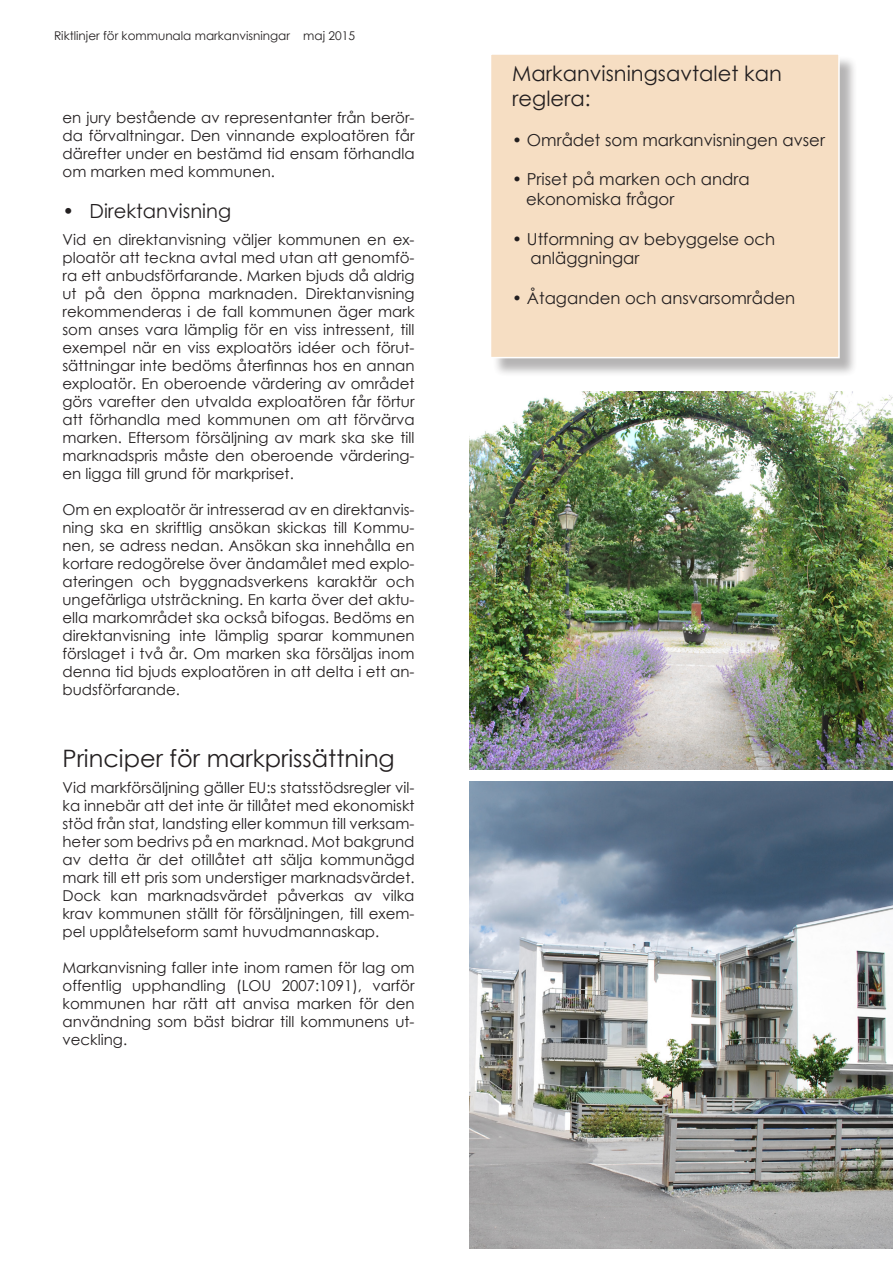
<style>
.page{position:relative;width:893px;height:1263px;background:#fff}
.page>*{position:absolute;margin:0;border:0;box-sizing:border-box;transform-origin:0 0}
.t1{font:24px "Century Gothic";color:#231f20}
.t2{font:21px "Century Gothic";color:#231f20}
.t3{font:19.5px "Century Gothic";color:#231f20}
.t4{font:16.5px "Century Gothic";color:#231f20}
.t5{font:15px/18px "Century Gothic";color:#231f20;text-align:justify}
.t6{font:12px "Century Gothic";color:#231f20}
</style>
<div class="page">
<div style="left:492px;top:56px;width:366px;height:321px;background:#231f20;opacity:.75"></div>
<div style="left:490px;top:53px;width:350px;height:305px;background:#f6dec3;border:2px solid #fff"></div>
<img style="left:469px;top:781px;width:424px;height:467px">
<img style="left:469px;top:391px;width:424px;height:379px">
<p class="t6" style="left:54px;top:27px;width:303px">Riktlinjer för kommunala markanvisningar maj 2015</p>
<p class="t5" style="left:63px;top:108px;width:354px">en jury bestående av representanter från berör&shy;da förvaltningar. Den vinnande exploatören får därefter under en bestämd tid ensam förhandla om marken med kommunen.</p>
<p class="t3" style="left:63px;top:198px;width:170px">• Direktanvisning</p>
<p class="t5" style="left:63px;top:230px;width:354px">Vid en direktanvisning väljer kommunen en ex&shy;ploatör att teckna avtal med utan att genomfö&shy;ra ett anbudsförfarande. Marken bjuds då aldrig ut på den öppna marknaden. Direktanvisning rekommenderas i de fall kommunen äger mark som anses vara lämplig för en viss intressent, till exempel när en viss exploatörs idéer och förut&shy;sättningar inte bedöms återfinnas hos en annan exploatör. En oberoende värdering av området görs varefter den utvalda exploatören får förtur att förhandla med kommunen om att förvärva marken. Eftersom försäljning av mark ska ske till marknadspris måste den oberoende värdering&shy;en ligga till grund för markpriset.</p>
<p class="t5" style="left:63px;top:500px;width:354px">Om en exploatör är intresserad av en direktanvis&shy;ning ska en skriftlig ansökan skickas till Kommu&shy;nen, se adress nedan. Ansökan ska innehålla en kortare redogörelse över ändamålet med explo&shy;ateringen och byggnadsverkens karaktär och ungefärliga utsträckning. En karta över det aktu&shy;ella markområdet ska också bifogas. Bedöms en direktanvisning inte lämplig sparar kommunen förslaget i två år. Om marken ska försäljas inom denna tid bjuds exploatören in att delta i ett an&shy;budsförfarande.</p>
<p class="t1" style="left:63px;top:741px;width:334px">Principer för markprissättning</p>
<p class="t5" style="left:63px;top:779px;width:354px">Vid markförsäljning gäller EU:s statsstödsregler vil&shy;ka innebär att det inte är tillåtet med ekonomiskt stöd från stat, landsting eller kommun till verksam&shy;heter som bedrivs på en marknad. Mot bakgrund av detta är det otillåtet att sälja kommunägd mark till ett pris som understiger marknadsvärdet.<br>Dock kan marknadsvärdet påverkas av vilka krav kommunen ställt för försäljningen, till exem&shy;pel upplåtelseform samt huvudmannaskap.</p>
<p class="t5" style="left:63px;top:959px;width:354px">Markanvisning faller inte inom ramen för lag om offentlig upphandling (LOU 2007:1091), varför kommunen har rätt att anvisa marken för den användning som bäst bidrar till kommunens ut&shy;veckling.</p>
<p class="t2" style="left:512px;top:58px;width:271px">Markanvisningsavtalet kan</p>
<p class="t2" style="left:512px;top:84px;width:80px">reglera:</p>
<p class="t4" style="left:512px;top:128px;width:314px">• Området som markanvisningen avser</p>
<p class="t4" style="left:512px;top:168px;width:239px">• Priset på marken och andra</p>
<p class="t4" style="left:526px;top:187px;width:150px">ekonomiska frågor</p>
<p class="t4" style="left:512px;top:227px;width:265px">• Utformning av bebyggelse och</p>
<p class="t4" style="left:531px;top:247px;width:110px">anläggningar</p>
<p class="t4" style="left:512px;top:286px;width:284px">• Åtaganden och ansvarsområden</p>
</div>
